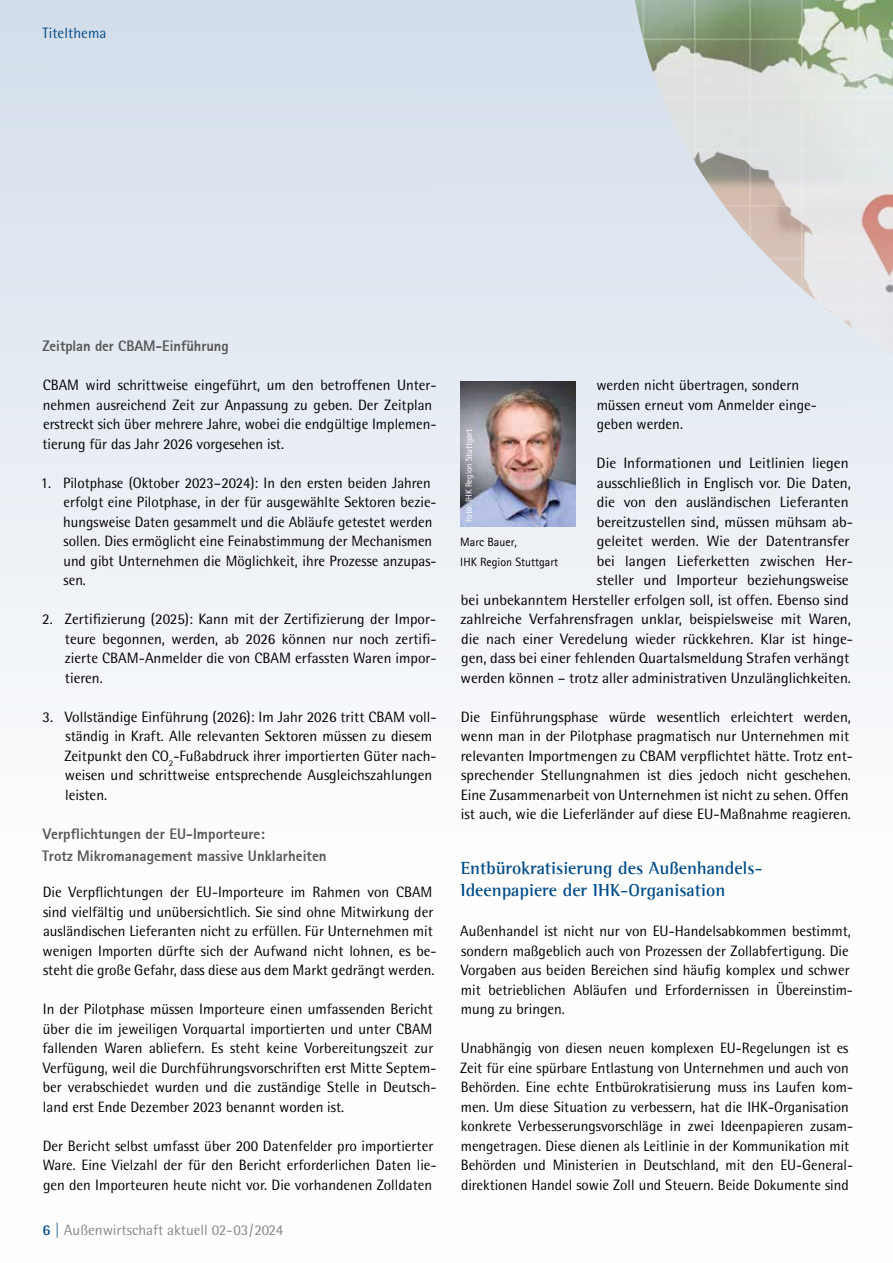
<style>
.page{position:relative;width:893px;height:1263px;background:#fff}
.page>*{position:absolute;margin:0;border:0;box-sizing:border-box;transform-origin:0 0}
.Unterüberschrift{font:700 18px/22.5px "Agfa Rotis Semi Serif";color:#004b88}
.Fliesstext{font:15px/19.5px "Rotis Semi Sans Std";color:#000}
.Zwischenüberschrift{font:15px/19.5px "Rotis Semi Sans Std";color:#000}
.Zwischenüberschrift-2{font:800 15px/22.5px "Agfa Rotis Sans Serif";color:#575756}
.t1{font:15px "Rotis Semi Sans Std";color:#878787}
.Rubrik_links{font:15px "Rotis Semi Sans Std";letter-spacing:.005em;color:#004b88}
.Bildunterschrift_lin{font:12px/19.5px "Agfa Rotis Sans Serif";color:#000}
.Bildunterschrift_lin-2{font:9px "Agfa Rotis Sans Serif";color:#fff}
.s1{font-weight:700;color:#004b88}
</style>
<div class="page">
<div style="left:0;top:0;width:893px;height:1263px;background:linear-gradient(to bottom,#d6e0ec,#fff)"></div>
<img style="left:460px;top:382px;width:115px;height:144px">
<img style="left:635px;top:0;width:258px;height:355px">
<p class="Rubrik_links" style="left:43px;top:24px;width:65px">Titelthema</p>
<p class="Zwischenüberschrift-2" style="left:42px;top:334px;width:188px">Zeitplan der CBAM-Einführung</p>
<p class="Fliesstext" style="left:42px;top:375px;width:396px">CBAM wird schrittweise eingeführt, um den betroffenen Unter&shy;nehmen ausreichend Zeit zur Anpassung zu geben. Der Zeitplan erstreckt sich über mehrere Jahre, wobei die endgültige Implemen&shy;tierung für das Jahr 2026 vorgesehen ist.</p>
<p class="Fliesstext" style="left:63px;top:473px;width:375px;text-indent:-22px">1. Pilotphase (Oktober 2023–2024): In den ersten beiden Jahren erfolgt eine Pilotphase, in der für ausgewählte Sektoren bezie&shy;hungsweise Daten gesammelt und die Abläufe getestet werden sollen. Dies ermöglicht eine Feinabstimmung der Mechanismen und gibt Unternehmen die Möglichkeit, ihre Prozesse anzupas&shy;sen.</p>
<p class="Fliesstext" style="left:65px;top:609px;width:373px;text-align:justify;text-indent:-23px">2. Zertifizierung (2025): Kann mit der Zertifizierung der Impor&shy;teure begonnen, werden, ab 2026 können nur noch zertifi&shy;zierte CBAM-Anmelder die von CBAM erfassten Waren impor&shy;tieren.</p>
<p class="Fliesstext" style="left:64px;top:707px;width:374px;text-indent:-22px">3. Vollständige Einführung (2026): Im Jahr 2026 tritt CBAM voll&shy;ständig in Kraft. Alle relevanten Sektoren müssen zu diesem Zeitpunkt den CO<sub>2</sub>-Fußabdruck ihrer importierten Güter nach&shy;weisen und schrittweise entsprechende Ausgleichszahlungen leisten.</p>
<p class="Zwischenüberschrift-2" style="left:42px;top:822px;width:286px">Verpflichtungen der EU-Importeure:<br>Trotz Mikromanagement massive Unklarheiten</p>
<p class="Zwischenüberschrift" style="left:43px;top:882px;width:396px">Die Verpflichtungen der EU-Importeure im Rahmen von CBAM sind vielfältig und unübersichtlich. Sie sind ohne Mitwirkung der ausländischen Lieferanten nicht zu erfüllen. Für Unternehmen mit wenigen Importen dürfte sich der Aufwand nicht lohnen, es be&shy;steht die große Gefahr, dass diese aus dem Markt gedrängt werden.</p>
<p class="Fliesstext" style="left:42px;top:999px;width:396px">In der Pilotphase müssen Importeure einen umfassenden Bericht über die im jeweiligen Vorquartal importierten und unter CBAM fallenden Waren abliefern. Es steht keine Vorbereitungszeit zur Verfügung, weil die Durchführungsvorschriften erst Mitte Septem&shy;ber verabschiedet wurden und die zuständige Stelle in Deutsch&shy;land erst Ende Dezember 2023 benannt worden ist.</p>
<p class="Fliesstext" style="left:43px;top:1136px;width:395px">Der Bericht selbst umfasst über 200 Datenfelder pro importierter<br>Ware. Eine Vielzahl der für den Bericht erforderlichen Daten lie&shy;gen den Importeuren heute nicht vor. Die vorhandenen Zolldaten</p>
<p class="t1" style="left:43px;top:1221px;width:242px"><span class="s1">6 |</span> Außenwirtschaft aktuell 02-03/2024</p>
<p class="Fliesstext" style="left:596px;top:375px;width:222px">werden nicht übertragen, sondern müssen erneut vom Anmelder einge&shy;geben werden.</p>
<p class="Fliesstext" style="left:460px;top:453px;width:394px;text-align:right">Die Informationen und Leitlinien liegen<br>ausschließlich in Englisch vor. Die Daten,<br>die von den ausländischen Lieferanten<br>bereitzustellen sind, müssen mühsam ab-<br>geleitet werden. Wie der Datentransfer<br>bei langen Lieferketten zwischen Her-<br>steller und Importeur beziehungsweise<br>bei unbekanntem Hersteller erfolgen soll, ist offen. Ebenso sind zahlreiche Verfahrensfragen unklar, beispielsweise mit Waren, die nach einer Veredelung wieder rückkehren. Klar ist hinge&shy;gen, dass bei einer fehlenden Quartalsmeldung Strafen verhängt werden können – trotz aller administrativen Unzulänglichkeiten.</p>
<p class="Fliesstext" style="left:461px;top:707px;width:394px">Die Einführungsphase würde wesentlich erleichtert werden, wenn man in der Pilotphase pragmatisch nur Unternehmen mit relevanten Importmengen zu CBAM verpflichtet hätte. Trotz ent&shy;sprechender Stellungnahmen ist dies jedoch nicht geschehen.<br>Eine Zusammenarbeit von Unternehmen ist nicht zu sehen. Offen ist auch, wie die Lieferländer auf diese EU-Maßnahme reagieren.</p>
<p class="Unterüberschrift" style="left:460px;top:856px;width:304px">Entbürokratisierung des Außenhandels-<br>Ideenpapiere der IHK-Organisation</p>
<p class="Fliesstext" style="left:460px;top:921px;width:394px">Außenhandel ist nicht nur von EU-Handelsabkommen bestimmt, sondern maßgeblich auch von Prozessen der Zollabfertigung. Die Vorgaben aus beiden Bereichen sind häufig komplex und schwer mit betrieblichen Abläufen und Erfordernissen in Übereinstim&shy;mung zu bringen.</p>
<p class="Fliesstext" style="left:460px;top:1038px;width:394px">Unabhängig von diesen neuen komplexen EU-Regelungen ist es Zeit für eine spürbare Entlastung von Unternehmen und auch von Behörden. Eine echte Entbürokratisierung muss ins Laufen kom&shy;men. Um diese Situation zu verbessern, hat die IHK-Organisation konkrete Verbesserungsvorschläge in zwei Ideenpapieren zusam&shy;mengetragen. Diese dienen als Leitlinie in der Kommunikation mit Behörden und Ministerien in Deutschland, mit den EU-General&shy;direktionen Handel sowie Zoll und Steuern. Beide Dokumente sind</p>
<p class="Bildunterschrift_lin-2" style="left:463px;top:522px;width:95px;rotate:-90deg">Foto: IHK Region Stuttgart</p>
<p class="Bildunterschrift_lin" style="left:460px;top:532px;width:99px">Marc Bauer,<br>IHK Region Stuttgart</p>
</div>
